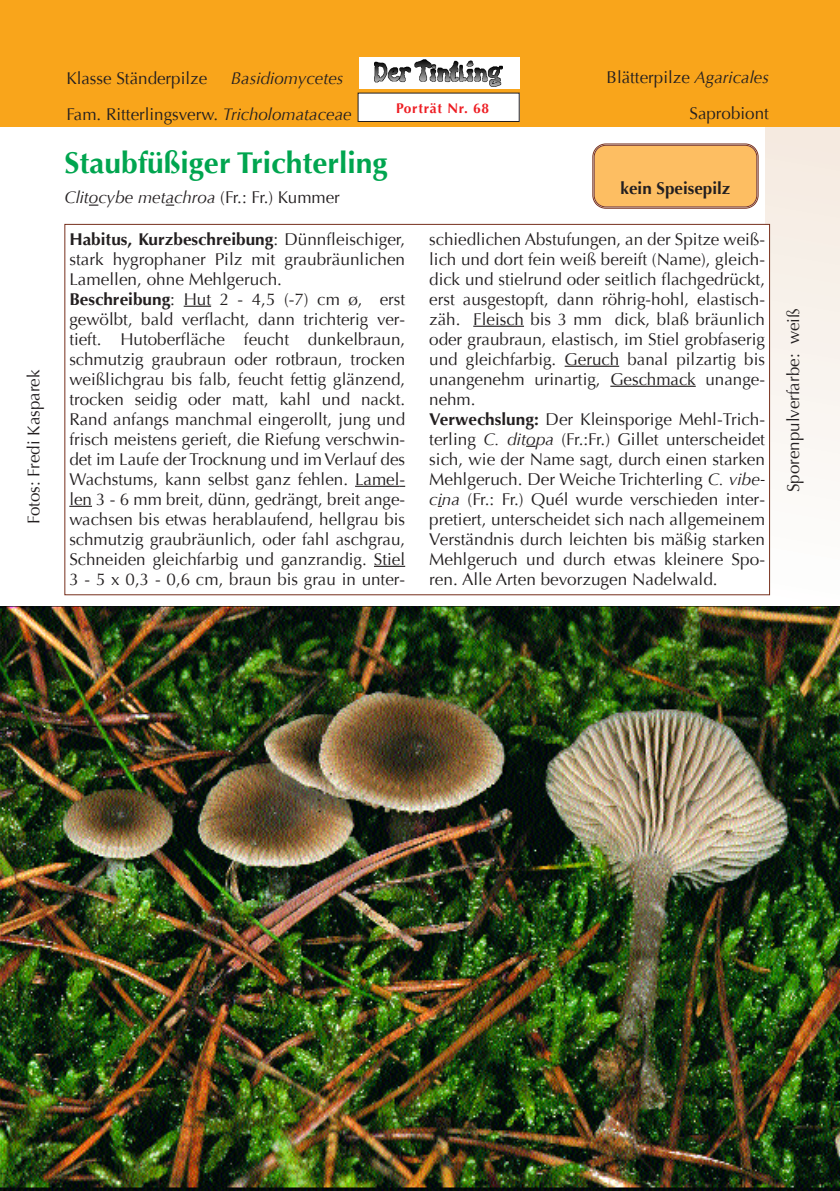
<style>
.page{position:relative;width:840px;height:1191px;background:#fff}
.page>*{position:absolute;margin:0;border:0;box-sizing:border-box;transform-origin:0 0}
.t1{font:700 30px "Optima";color:#00a54f}
.t2{font:17px/20px "Optima";color:#231f20}
.t3{font:italic 17px "Optima";color:#231f20}
.t4{font:700 17px "Optima";color:#231f20}
.t5{font:700 14px "Optima";letter-spacing:.055em;color:#ee1d23}
.s1{font-style:italic}
.s2{font-style:normal}
.s3{font-weight:700}
</style>
<div class="page">
<svg style="left:764px;top:127px;width:75px;height:469px"></svg>
<div style="left:0;top:0;width:839px;height:127px;background:#f9a51b"></div>
<img style="left:0;top:607px;width:839px;height:584px">
<svg style="left:89px;top:204px;width:9px;height:2px"></svg>
<svg style="left:166px;top:204px;width:8px;height:2px"></svg>
<svg style="left:592px;top:143px;width:166px;height:66px;background:#f2b664"></svg>
<div style="left:358px;top:93px;width:161px;height:28px;background:#fff"></div>
<div style="left:357px;top:93px;width:162px;height:29px;border:1px solid #231f20"></div>
<div style="left:65px;top:225px;width:703px;height:369px;background:#fff"></div>
<svg style="left:183px;top:306px;width:28px;height:1px"></svg>
<hr style="left:355px;top:486px;width:44px;height:1px;background:#231f20">
<svg style="left:69px;top:506px;width:23px;height:1px"></svg>
<hr style="left:374px;top:566px;width:31px;height:1px;background:#231f20">
<hr style="left:473px;top:326px;width:50px;height:1px;background:#231f20">
<hr style="left:564px;top:366px;width:54px;height:1px;background:#231f20">
<hr style="left:610px;top:386px;width:85px;height:1px;background:#231f20">
<div style="left:359px;top:57px;width:160px;height:31px;background:#fff"></div>
<img style="left:374px;top:59px;width:128px;height:27px">
<p class="t2" style="left:24px;top:524px;width:156px;rotate:-90deg">Fotos: Fredi Kasparek</p>
<p class="t2" style="left:66px;top:68px;width:142px">Klasse Ständerpilze</p>
<p class="t3" style="left:231px;top:68px;width:114px">Basidiomycetes</p>
<p class="t2" style="left:606px;top:60px;width:164px;line-height:35.6px;text-align:right">Blätterpilze <span class="s1">Agaricales<br></span>Saprobiont</p>
<p class="t5" style="left:396px;top:100px;width:95px">Porträt Nr. 68</p>
<p class="t2" style="left:66px;top:105px;width:287px">Fam. Ritterlingsverw. <span class="s1">Tricholomataceae</span></p>
<h1 class="t1" style="left:64px;top:145px;width:324px">Staubfüßiger Trichterling</h1>
<p class="t3" style="left:64px;top:188px;width:277px">Clitocybe metachroa <span class="s2">(Fr.: Fr.) Kummer</span></p>
<p class="t4" style="left:620px;top:178px;width:111px">kein Speisepilz</p>
<p class="t2" style="left:69px;top:229px;width:337px"><span class="s3">Habitus, Kurzbeschreibung</span>: Dünnfleischiger, stark hygrophaner Pilz mit graubräunlichen Lamellen, ohne Mehlgeruch.<br><span class="s3">Beschreibung</span>: Hut 2 - 4,5 (-7) cm ø, erst gewölbt, bald verflacht, dann trichterig ver&shy;tieft. Hutoberfläche feucht dunkelbraun, schmutzig graubraun oder rotbraun, trocken weißlichgrau bis falb, feucht fettig glänzend, trocken seidig oder matt, kahl und nackt.<br>Rand anfangs manchmal eingerollt, jung und frisch meistens gerieft, die Riefung verschwin&shy;det im Laufe der Trocknung und im Verlauf des Wachstums, kann selbst ganz fehlen. Lamel&shy;len 3 - 6 mm breit, dünn, gedrängt, breit ange&shy;wachsen bis etwas herablaufend, hellgrau bis schmutzig graubräunlich, oder fahl aschgrau, Schneiden gleichfarbig und ganzrandig. Stiel 3 - 5 x 0,3 - 0,6 cm, braun bis grau in unter-</p>
<p class="t2" style="left:429px;top:229px;width:337px">schiedlichen Abstufungen, an der Spitze weiß&shy;lich und dort fein weiß bereift (Name), gleich&shy;dick und stielrund oder seitlich flachgedrückt, erst ausgestopft, dann röhrig-hohl, elastisch&shy;zäh. Fleisch bis 3 mm dick, blaß bräunlich oder graubraun, elastisch, im Stiel grobfaserig und gleichfarbig. Geruch banal pilzartig bis unangenehm urinartig, Geschmack unange&shy;nehm.<br><span class="s3">Verwechslung:</span> Der Kleinsporige Mehl-Trich&shy;terling <span class="s1">C. ditopa</span> (Fr.:Fr.) Gillet unterscheidet sich, wie der Name sagt, durch einen starken Mehlgeruch. Der Weiche Trichterling <span class="s1">C. vibe&shy;cina</span> (Fr.: Fr.) Quél wurde verschieden inter&shy;pretiert, unterscheidet sich nach allgemeinem Verständnis durch leichten bis mäßig starken Mehlgeruch und durch etwas kleinere Spo&shy;ren. Alle Arten bevorzugen Nadelwald.</p>
<p class="t2" style="left:783px;top:492px;width:186px;rotate:-90deg">Sporenpulverfarbe: weiß</p>
</div>
